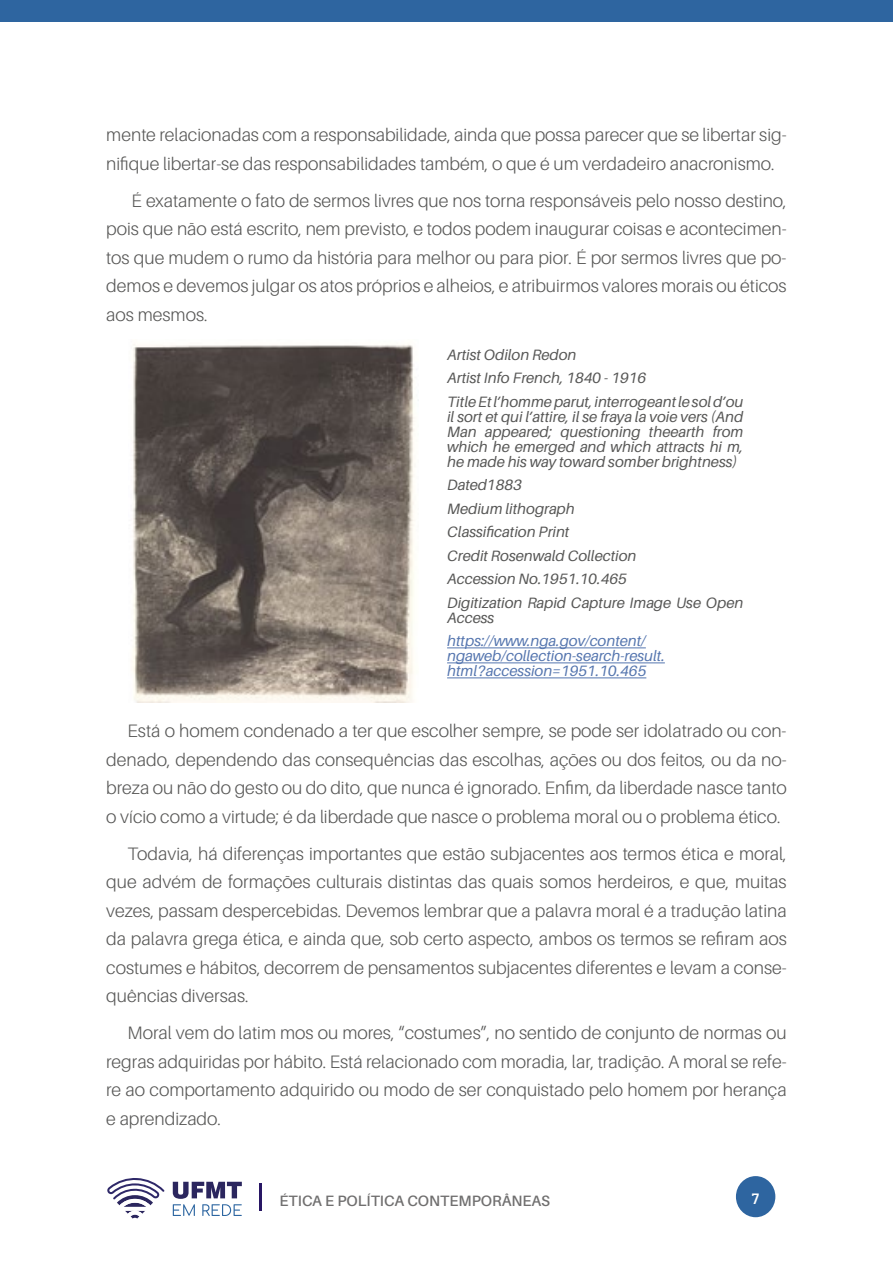
<style>
.page{position:relative;width:893px;height:1263px;background:#fff}
.page>*{position:absolute;margin:0;border:0;box-sizing:border-box;transform-origin:0 0}
.t1{font:300 18px/28.5px "Aileron";color:#575756;text-align:justify}
.t2{font:italic 15px/23.5px "Aileron";color:#575756}
.t3{font:italic 15px/15px "Aileron";color:#5576af}
.t4{font:600 15px "Aileron";color:#706f6f}
.t5{font:600 15px "Barlow";color:#fff}
</style>
<div class="page">
<hr style="left:259px;top:1183px;width:3px;height:27px;background:#281664">
<div style="left:736px;top:1176px;width:39px;height:41px;background:#2e65a0;border-radius:50%"></div>
<svg style="left:173px;top:1182px;width:69px;height:34px"></svg>
<svg style="left:107px;top:1178px;width:57px;height:41px"></svg>
<div style="left:0;top:0;width:893px;height:21px;background:#2e65a0"></div>
<img style="left:132px;top:344px;width:287px;height:359px">
<hr style="left:447px;top:647px;width:199px;height:1px;background:#5576af">
<hr style="left:447px;top:662px;width:218px;height:1px;background:#5576af">
<hr style="left:447px;top:677px;width:199px;height:1px;background:#5576af">
<p class="t1" style="left:106px;top:121px;width:682px">mente relacionadas com a responsabilidade, ainda que possa parecer que se libertar sig&shy;nifique libertar-se das responsabilidades também, o que é um verdadeiro anacronismo.</p>
<p class="t1" style="left:106px;top:187px;width:682px;text-indent:25px">É exatamente o fato de sermos livres que nos torna responsáveis pelo nosso destino, pois que não está escrito, nem previsto, e todos podem inaugurar coisas e acontecimen&shy;tos que mudem o rumo da história para melhor ou para pior. É por sermos livres que po&shy;demos e devemos julgar os atos próprios e alheios, e atribuirmos valores morais ou éticos aos mesmos.</p>
<p class="t2" style="left:447px;top:343px;width:298px">Artist Odilon Redon<br>Artist Info French, 1840 - 1916<br>Title Et l’homme parut, interrogeant le sol d’ou</p>
<p class="t2" style="left:447px;top:409px;width:298px;line-height:15px;text-align:justify">il sort et qui l’attire, il se fraya la voie vers (And Man appeared; questioning theearth from which he emerged and which attracts hi m, he made his way toward somber brightness)</p>
<p class="t2" style="left:447px;top:473px;width:298px">Dated1883<br>Medium lithograph<br>Classification Print<br>Credit Rosenwald Collection<br>Accession No.1951.10.465<br>Digitization Rapid Capture Image Use Open</p>
<p class="t2" style="left:447px;top:606px;width:49px">Access</p>
<p class="t3" style="left:447px;top:634px;width:219px">https://www.nga.gov/content/ ngaweb/collection-search-result. html?accession=1951.10.465</p>
<p class="t1" style="left:106px;top:717px;width:682px;text-indent:21px">Está o homem condenado a ter que escolher sempre, se pode ser idolatrado ou con&shy;denado, dependendo das consequências das escolhas, ações ou dos feitos, ou da no&shy;breza ou não do gesto ou do dito, que nunca é ignorado. Enfim, da liberdade nasce tanto o vício como a virtude; é da liberdade que nasce o problema moral ou o problema ético.</p>
<p class="t1" style="left:106px;top:839px;width:682px;text-indent:21px">Todavia, há diferenças importantes que estão subjacentes aos termos ética e moral, que advém de formações culturais distintas das quais somos herdeiros, e que, muitas vezes, passam despercebidas. Devemos lembrar que a palavra moral é a tradução latina da palavra grega ética, e ainda que, sob certo aspecto, ambos os termos se refiram aos costumes e hábitos, decorrem de pensamentos subjacentes diferentes e levam a conse&shy;quências diversas.</p>
<p class="t1" style="left:106px;top:1019px;width:682px;text-indent:21px">Moral vem do latim mos ou mores, “costumes”, no sentido de conjunto de normas ou regras adquiridas por hábito. Está relacionado com moradia, lar, tradição. A moral se refe&shy;re ao comportamento adquirido ou modo de ser conquistado pelo homem por herança e aprendizado.</p>
<p class="t4" style="left:280px;top:1193px;width:272px">ÉTICA E POLÍTICA CONTEMPORÂNEAS</p>
<p class="t5" style="left:752px;top:1189px;width:9px">7</p>
</div>
